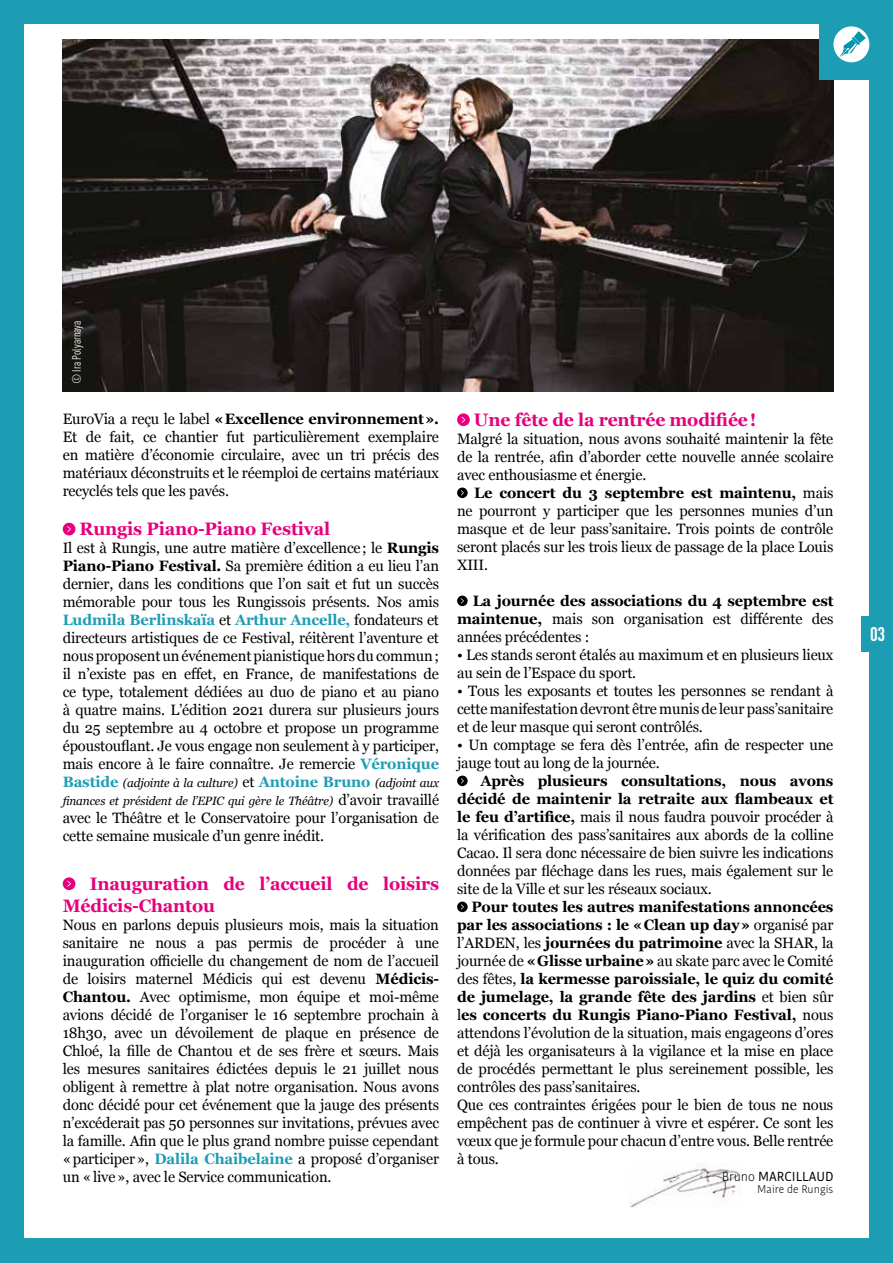
<style>
.page{position:relative;width:893px;height:1263px;background:#fff}
.page>*{position:absolute;margin:0;border:0;box-sizing:border-box;transform-origin:0 0}
.t1{font:700 19.5px "DIN Cond";color:#fff}
.t2{font:700 18px/21.6px "Georgia";letter-spacing:-.01em;color:#e6007d}
.t3{font:15px/18px "Georgia";letter-spacing:-.01em;color:#000;text-align:justify}
.t4{font:14.1px "Bulo";color:#000}
.t5{font:300 12.15px "Bulo";color:#000}
.t6{font:italic 12px/18px "Georgia";letter-spacing:-.01em;color:#000}
.t7{font:12px "DIN Cond";color:#fff}
.s1{font-weight:700}
.s2{font-weight:700;color:#1d9db4}
.s3{font-weight:700;font-style:normal;font-size:15px;color:#1d9db4}
.s4{font-style:normal;font-size:15px}
.s5{font-weight:300}
</style>
<div class="page">
<img style="left:63px;top:39px;width:770px;height:352px">
<div style="left:820px;top:0;width:73px;height:79px;background:#1d9db4"></div>
<div style="left:0;top:0;width:893px;height:24px;background:#1d9db4"></div>
<div style="left:0;top:1239px;width:893px;height:24px;background:#1d9db4"></div>
<div style="left:0;top:24px;width:23px;height:1239px;background:#1d9db4"></div>
<div style="left:869px;top:24px;width:24px;height:1239px;background:#1d9db4"></div>
<div style="left:833px;top:26px;width:36px;height:36px;background:#fff;border-radius:50%"></div>
<svg style="left:840px;top:31px;width:26px;height:26px"></svg>
<div style="left:63px;top:523px;width:12px;height:12px;background:#e6007d;border-radius:50%"></div>
<svg style="left:67px;top:526px;width:4px;height:6px"></svg>
<div style="left:63px;top:877px;width:12px;height:13px;background:#e6007d;border-radius:50%"></div>
<svg style="left:67px;top:880px;width:4px;height:7px"></svg>
<svg style="left:457px;top:413px;width:13px;height:13px"></svg>
<svg style="left:462px;top:416px;width:3px;height:7px"></svg>
<svg style="left:457px;top:488px;width:11px;height:10px"></svg>
<svg style="left:457px;top:596px;width:11px;height:10px"></svg>
<svg style="left:457px;top:776px;width:11px;height:10px"></svg>
<svg style="left:457px;top:902px;width:11px;height:10px"></svg>
<img style="left:630px;top:1162px;width:111px;height:46px">
<div style="left:861px;top:617px;width:32px;height:35px;background:#1d9db4"></div>
<p class="t7" style="left:70px;top:384px;width:65px;rotate:-90deg">© Ira Polyarnaya</p>
<p class="t3" style="left:63px;top:409px;width:378px">EuroVia a reçu le label <span class="s1">«Excellence environnement».<br></span>Et de fait, ce chantier fut particulièrement exemplaire en matière d’économie circulaire, avec un tri précis des matériaux déconstruits et le réemploi de certains matériaux recyclés tels que les pavés.</p>
<p class="t2" style="left:80px;top:517px;width:252px">Rungis Piano-Piano Festival</p>
<p class="t3" style="left:63px;top:539px;width:378px">Il est à Rungis, une autre matière d’excellence; le <span class="s1">Rungis Piano-Piano Festival.</span> Sa première édition a eu lieu l’an dernier, dans les conditions que l’on sait et fut un succès mémorable pour tous les Rungissois présents. Nos amis <span class="s2">Ludmila Berlinskaïa</span> et <span class="s2">Arthur Ancelle,</span> fondateurs et directeurs artistiques de ce Festival, réitèrent l’aventure et nous proposent un événement pianistique hors du commun; il n’existe pas en effet, en France, de manifestations de ce type, totalement dédiées au duo de piano et au piano à quatre mains. L’édition 2021 durera sur plusieurs jours du 25 septembre au 4 octobre et propose un programme époustouflant. Je vous engage non seulement à y participer, mais encore à le faire connaître. Je remercie <span class="s2">Véronique</span></p>
<p class="t6" style="left:63px;top:774px;width:378px"><span class="s3">Bastide</span> (adjointe à la culture) <span class="s4">et</span> <span class="s3">Antoine Bruno</span> (adjoint aux finances et président de l’EPIC qui gère le Théâtre) <span class="s4">d’avoir travaillé</span></p>
<p class="t3" style="left:63px;top:809px;width:378px">avec le Théâtre et le Conservatoire pour l’organisation de cette semaine musicale d’un genre inédit.</p>
<p class="t2" style="left:63px;top:872px;width:378px;text-indent:27px">Inauguration de l’accueil de loisirs<br>Médicis-Chantou</p>
<p class="t3" style="left:63px;top:915px;width:378px">Nous en parlons depuis plusieurs mois, mais la situation sanitaire ne nous a pas permis de procéder à une inauguration officielle du changement de nom de l’accueil de loisirs maternel Médicis qui est devenu <span class="s1">Médicis-Chantou.</span> Avec optimisme, mon équipe et moi-même avions décidé de l’organiser le 16 septembre prochain à 18h30, avec un dévoilement de plaque en présence de Chloé, la fille de Chantou et de ses frère et sœurs. Mais les mesures sanitaires édictées depuis le 21 juillet nous obligent à remettre à plat notre organisation. Nous avons donc décidé pour cet événement que la jauge des présents n’excéderait pas 50 personnes sur invitations, prévues avec la famille. Afin que le plus grand nombre puisse cependant «participer», <span class="s2">Dalila Chaibelaine</span> a proposé d’organiser un «live», avec le Service communication.</p>
<p class="t2" style="left:474px;top:408px;width:284px">Une fête de la rentrée modifiée!</p>
<p class="t3" style="left:457px;top:429px;width:378px">Malgré la situation, nous avons souhaité maintenir la fête de la rentrée, afin d’aborder cette nouvelle année scolaire avec enthousiasme et énergie.</p>
<p class="t3" style="left:457px;top:483px;width:378px;text-indent:17px"><span class="s1">Le concert du 3 septembre est maintenu,</span> mais ne pourront y participer que les personnes munies d’un masque et de leur pass’sanitaire. Trois points de contrôle seront placés sur les trois lieux de passage de la place Louis XIII.</p>
<p class="t3" style="left:457px;top:591px;width:378px;text-indent:16px"><span class="s1">La journée des associations du 4 septembre est maintenue,</span> mais son organisation est différente des années précédentes :</p>
<p class="t3" style="left:457px;top:645px;width:378px">• Les stands seront étalés au maximum et en plusieurs lieux au sein de l’Espace du sport.</p>
<p class="t3" style="left:457px;top:681px;width:378px">• Tous les exposants et toutes les personnes se rendant à cette manifestation devront être munis de leur pass’sanitaire et de leur masque qui seront contrôlés.</p>
<p class="t3" style="left:457px;top:735px;width:378px">• Un comptage se fera dès l’entrée, afin de respecter une jauge tout au long de la journée.</p>
<p class="t3" style="left:457px;top:771px;width:378px;text-indent:23px"><span class="s1">Après plusieurs consultations, nous avons décidé de maintenir la retraite aux flambeaux et le feu d’artifice,</span> mais il nous faudra pouvoir procéder à la vérification des pass’sanitaires aux abords de la colline Cacao. Il sera donc nécessaire de bien suivre les indications données par fléchage dans les rues, mais également sur le site de la Ville et sur les réseaux sociaux.</p>
<p class="t3" style="left:457px;top:897px;width:378px;text-align:left;text-indent:14px"><span class="s1">Pour toutes les autres manifestations annoncées par les associations : le «Clean up day»</span> organisé par l’ARDEN, les <span class="s1">journées du patrimoine</span> avec la SHAR, la journée de <span class="s1">«Glisse urbaine»</span> au skate parc avec le Comité des fêtes, <span class="s1">la kermesse paroissiale, le quiz du comité de jumelage, la grande fête des jardins</span> et bien sûr l<span class="s1">es concerts du Rungis Piano-Piano Festival,</span> nous attendons l’évolution de la situation, mais engageons d’ores et déjà les organisateurs à la vigilance et la mise en place de procédés permettant le plus sereinement possible, les contrôles des pass’sanitaires.<br>Que ces contraintes érigées pour le bien de tous ne nous empêchent pas de continuer à vivre et espérer. Ce sont les vœux que je formule pour chacun d’entre vous. Belle rentrée à tous.</p>
<p class="t4" style="left:722px;top:1167px;width:113px"><span class="s5">Bruno</span> MARCILLAUD</p>
<p class="t5" style="left:757px;top:1181px;width:78px">Maire de Rungis</p>
<h1 class="t1" style="left:870px;top:622px;width:16px">03</h1>
</div>
